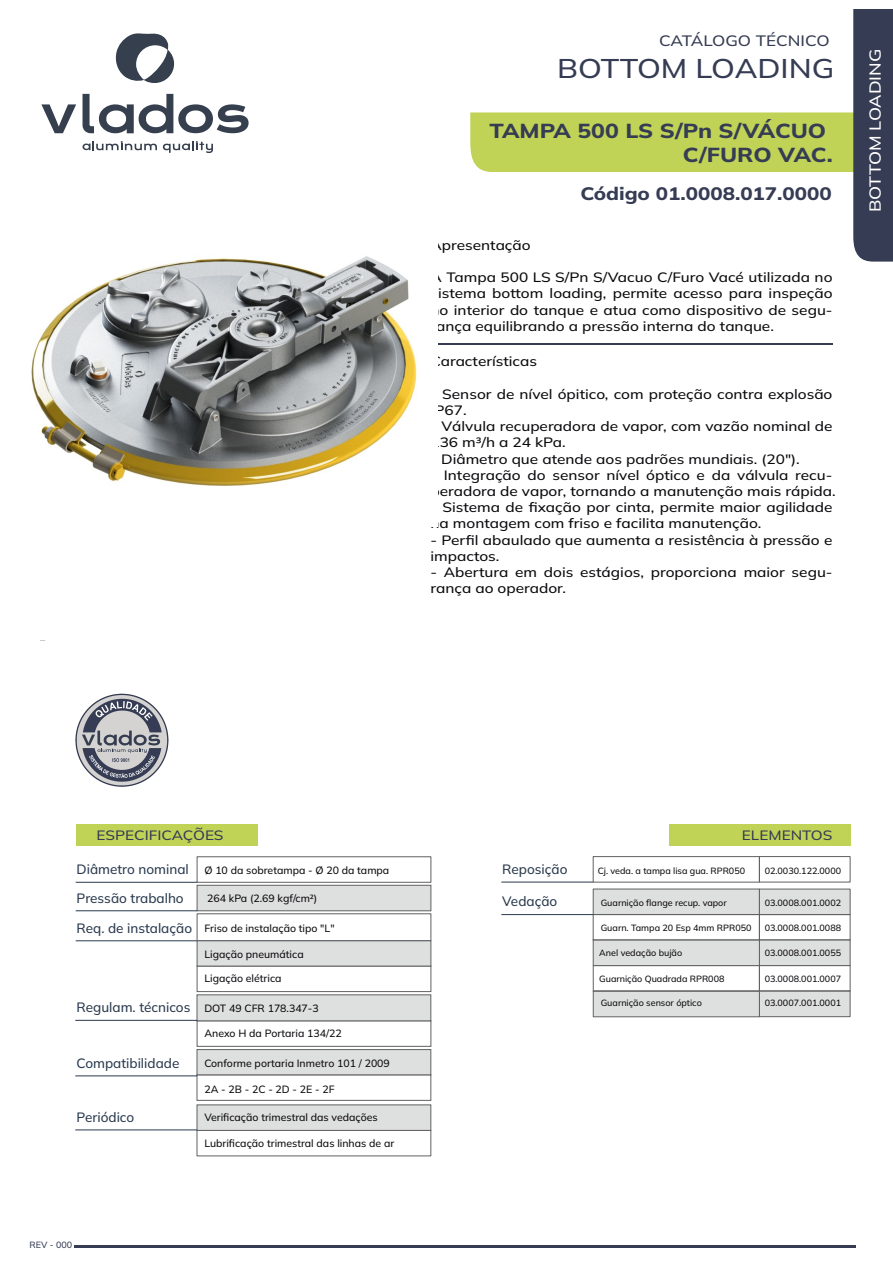
<style>
.page{position:relative;width:893px;height:1263px;background:#fff}
.page>*{position:absolute;margin:0;border:0;box-sizing:border-box;transform-origin:0 0}
.t1{font:500 27px "Mulish";color:#353c53;scale:1.14 1}
.t2{font:800 20.25px/24.3px "Mulish";letter-spacing:-.005em;color:#353c53;scale:1.14 1}
.t3{font:800 18px "Mulish";color:#353c53;scale:1.14 1}
.t4{font:500 15.9px "Mulish";color:#fff;scale:1.14 1}
.t5{font:500 15px "Mulish";color:#353c53;scale:1.14 1}
.t6{font:500 13.5px/16.2px "Mulish";color:#0b090c;scale:1.14 1}
.t7{font:500 13.5px "Mulish";color:#2a3a4e}
.t8{font:500 13.5px "Mulish";color:#353c53;scale:1.14 1}
.t9{font:500 10.5px "Mulish";color:#0c090d}
.t10{font:500 9px "Mulish";color:#0c090d}
.t11{font:500 9px "Mulish";color:#353c53}
.s1{font-size:13.5px;color:#2a3a4e}
</style>
<div class="page">
<div style="left:593px;top:889px;width:167px;height:26px;background:#dedfdf;border:1px solid #616164"></div>
<div style="left:197px;top:1049px;width:234px;height:26px;background:#dedfdf;border:1px solid #616164"></div>
<div style="left:197px;top:1130px;width:234px;height:26px;border:1px solid #616164"></div>
<div style="left:197px;top:1105px;width:234px;height:25px;background:#dedfdf"></div>
<div style="left:197px;top:995px;width:234px;height:26px;background:#dedfdf;border:1px solid #616164"></div>
<div style="left:593px;top:965px;width:167px;height:26px;border:1px solid #616164"></div>
<div style="left:759px;top:965px;width:91px;height:26px;border:1px solid #616164"></div>
<div style="left:593px;top:914px;width:167px;height:26px;border:1px solid #616164"></div>
<div style="left:759px;top:889px;width:91px;height:26px;background:#dedfdf;border:1px solid #616164"></div>
<div style="left:759px;top:914px;width:91px;height:26px;border:1px solid #616164"></div>
<div style="left:759px;top:940px;width:91px;height:26px;background:#dedfdf;border:1px solid #616164"></div>
<div style="left:593px;top:940px;width:167px;height:26px;background:#dedfdf;border:1px solid #616164"></div>
<div style="left:759px;top:991px;width:91px;height:26px;background:#dedfdf;border:1px solid #616164"></div>
<svg style="left:470px;top:9px;width:423px;height:253px"></svg>
<div style="left:669px;top:824px;width:181px;height:21px;background:#c1d357"></div>
<div style="left:77px;top:824px;width:181px;height:21px;background:#c1d357"></div>
<hr style="left:75px;top:1246px;width:781px;height:2px;background:#353c53">
<hr style="left:430px;top:344px;width:403px;height:1px;background:#353c53">
<svg style="left:115px;top:33px;width:59px;height:50px"></svg>
<svg style="left:83px;top:141px;width:74px;height:9px"></svg>
<svg style="left:163px;top:141px;width:50px;height:12px"></svg>
<svg style="left:41px;top:104px;width:35px;height:29px"></svg>
<svg style="left:83px;top:94px;width:166px;height:40px"></svg>
<svg style="left:75px;top:694px;width:93px;height:93px"></svg>
<div style="left:197px;top:856px;width:234px;height:26px;border:1px solid #616164"></div>
<div style="left:197px;top:885px;width:234px;height:26px;background:#dedfdf;border:1px solid #616164"></div>
<div style="left:197px;top:913px;width:234px;height:28px;border:1px solid #616164"></div>
<div style="left:759px;top:856px;width:91px;height:26px;border:1px solid #616164"></div>
<div style="left:593px;top:856px;width:167px;height:26px;border:1px solid #616164"></div>
<hr style="left:593px;top:939px;width:1px;height:52px;background:#616164">
<div style="left:593px;top:991px;width:167px;height:26px;background:#dedfdf;border:1px solid #616164"></div>
<div style="left:197px;top:966px;width:234px;height:26px;border:1px solid #616164"></div>
<div style="left:197px;top:941px;width:234px;height:25px;background:#dedfdf"></div>
<img style="left:31px;top:256px;width:407px;height:230px">
<p class="t5" style="left:659px;top:30px;width:151px">CATÁLOGO TÉCNICO</p>
<h1 class="t1" style="left:557px;top:50px;width:245px">BOTTOM LOADING</h1>
<h2 class="t2" style="left:683px;top:118px;width:133px;text-indent:-194px">TAMPA 500 LS S/Pn S/VÁCUO<br>C/FURO VAC.</h2>
<h3 class="t3" style="left:580px;top:181px;width:222px">Código 01.0008.017.0000</h3>
<p class="t6" style="left:430px;top:236px;width:89px">Apresentação</p>
<p class="t6" style="left:430px;top:269px;width:354px;text-align:justify">A Tampa 500 LS S/Pn S/Vacuo C/Furo Vacé utilizada no sistema bottom loading, permite acesso para inspeção no interior do tanque e atua como dispositivo de segu&shy;rança equilibrando a pressão interna do tanque.</p>
<p class="t6" style="left:430px;top:353px;width:95px">Características</p>
<p class="t6" style="left:430px;top:385px;width:354px">- Sensor de nível ópitico, com proteção contra explosão<br>IP67.</p>
<p class="t6" style="left:430px;top:418px;width:354px">- Válvula recuperadora de vapor, com vazão nominal de<br>136 m³/h a 24 kPa.</p>
<p class="t6" style="left:430px;top:450px;width:325px">- Diâmetro que atende aos padrões mundiais. (20").</p>
<p class="t6" style="left:430px;top:466px;width:357px">- Integração do sensor nível óptico e da válvula recu&shy;peradora de vapor, tornando a manutenção mais rápida.</p>
<p class="t6" style="left:430px;top:499px;width:354px">- Sistema de fixação por cinta, permite maior agilidade na montagem com friso e facilita manutenção.</p>
<p class="t6" style="left:430px;top:531px;width:354px">- Perfil abaulado que aumenta a resistência à pressão e impactos.</p>
<p class="t6" style="left:430px;top:564px;width:354px">- Abertura em dois estágios, proporciona maior segu&shy;rança ao operador.</p>
<p class="t4" style="left:864px;top:212px;width:145px;rotate:-90deg">BOTTOM LOADING</p>
<p class="t8" style="left:96px;top:826px;width:113px">ESPECIFICAÇÕES</p>
<p class="t8" style="left:742px;top:826px;width:81px">ELEMENTOS</p>
<p class="t9" style="left:77px;top:863px;width:314px"><span class="s1">Diâmetro nominal</span> Ø 10 da sobretampa - Ø 20 da tampa</p>
<p class="t7" style="left:77px;top:889px;width:109px">Pressão trabalho</p>
<p class="t9" style="left:207px;top:891px;width:112px">264 kPa (2.69 kgf/cm²)</p>
<p class="t7" style="left:77px;top:919px;width:117px">Req. de instalação</p>
<p class="t9" style="left:204px;top:921px;width:132px">Friso de instalação tipo "L"</p>
<p class="t9" style="left:204px;top:947px;width:101px">Ligação pneumática</p>
<p class="t9" style="left:204px;top:971px;width:79px">Ligação elétrica</p>
<p class="t9" style="left:77px;top:1001px;width:244px"><span class="s1">Regulam. técnicos</span> DOT 49 CFR 178.347-3</p>
<p class="t9" style="left:204px;top:1026px;width:139px">Anexo H da Portaria 134/22</p>
<p class="t7" style="left:77px;top:1054px;width:104px">Compatibilidade</p>
<p class="t9" style="left:204px;top:1056px;width:187px">Conforme portaria Inmetro 101 / 2009</p>
<p class="t9" style="left:204px;top:1082px;width:132px">2A - 2B - 2C - 2D - 2E - 2F</p>
<p class="t7" style="left:77px;top:1108px;width:59px">Periódico</p>
<p class="t9" style="left:204px;top:1110px;width:175px">Verificação trimestral das vedações</p>
<p class="t11" style="left:30px;top:1239px;width:44px">REV - 000</p>
<p class="t9" style="left:204px;top:1136px;width:191px">Lubrificação trimestral das linhas de ar</p>
<p class="t7" style="left:502px;top:860px;width:67px">Reposição</p>
<p class="t10" style="left:598px;top:864px;width:149px">Cj. veda. a tampa lisa gua. RPR050</p>
<p class="t10" style="left:765px;top:864px;width:78px">02.0030.122.0000</p>
<p class="t7" style="left:502px;top:892px;width:57px">Vedação</p>
<p class="t10" style="left:765px;top:897px;width:78px">03.0008.001.0002</p>
<p class="t10" style="left:601px;top:922px;width:152px">Guarn. Tampa 20 Esp 4mm RPR050</p>
<p class="t10" style="left:765px;top:921px;width:78px">03.0008.001.0088</p>
<p class="t10" style="left:601px;top:897px;width:128px">Guarnição flange recup. vapor</p>
<p class="t10" style="left:599px;top:946px;width:84px">Anel vedação bujão</p>
<p class="t10" style="left:765px;top:946px;width:78px">03.0008.001.0055</p>
<p class="t10" style="left:599px;top:973px;width:127px">Guarnição Quadrada RPR008</p>
<p class="t10" style="left:765px;top:973px;width:78px">03.0008.001.0007</p>
<p class="t10" style="left:598px;top:997px;width:86px">Anel Vedação Bujão</p>
<p class="t10" style="left:765px;top:997px;width:78px">03.0007.001.0001</p>
<p class="t10" style="left:601px;top:997px;width:103px">Guarnição sensor óptico</p>
</div>
